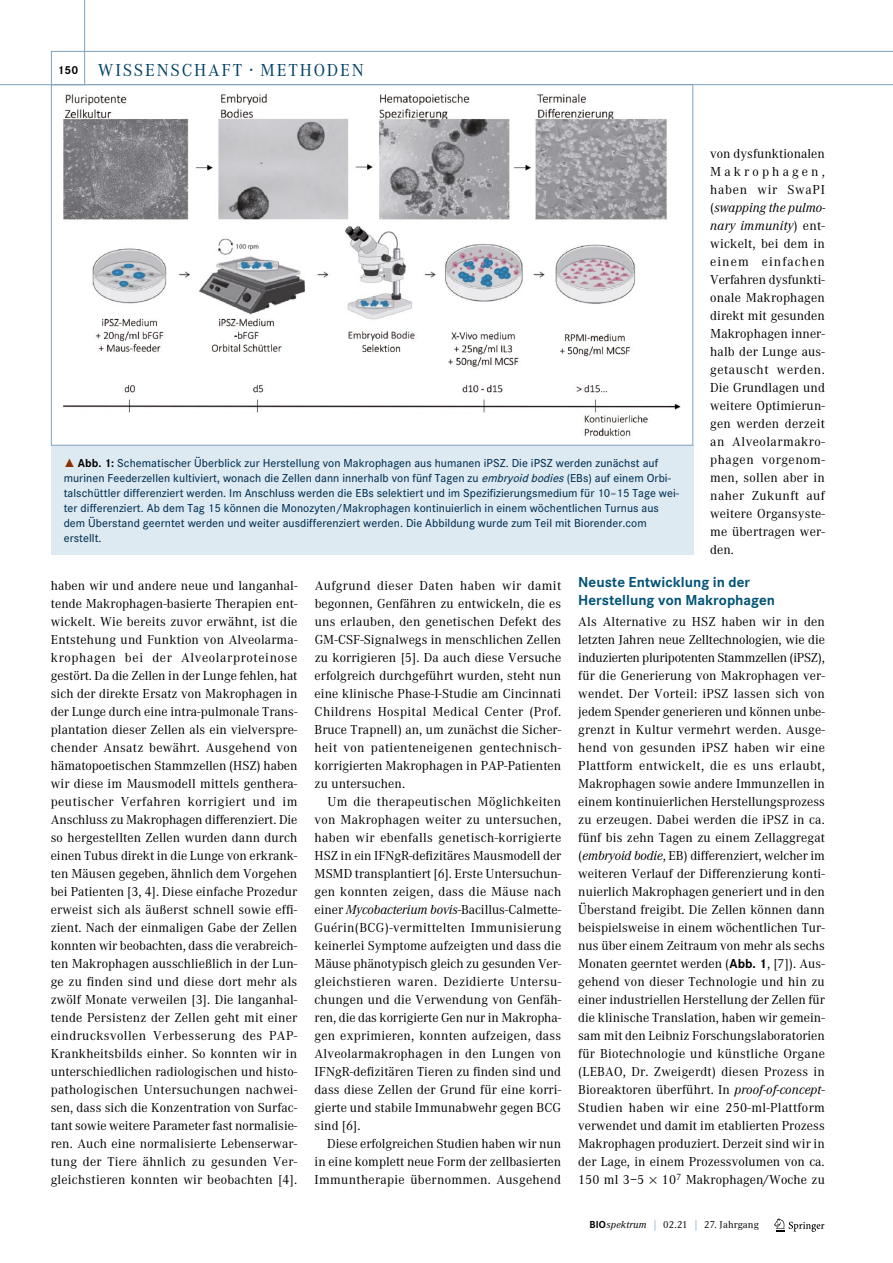
<style>
.page{position:relative;width:893px;height:1263px;background:#fff}
.page>*{position:absolute;margin:0;border:0;box-sizing:border-box;transform-origin:0 0}
.t1{font:18px "Corporate A";letter-spacing:.1em;color:#004064}
.t2{font:700 15px/18px "Corporate S";color:#005276}
.t3{font:13.5px/18px "Corporate A";letter-spacing:.005em;color:#000;text-align:justify}
.t4{font:500 12px/15px "Corporate S";letter-spacing:.005em;color:#002f53}
.t5{font:10.5px "Corporate A";letter-spacing:.015em;color:#000}
.s1{font-family:"Corporate S";font-weight:700;font-size:12px;color:#000}
.s2{font-style:italic}
.s3{font-family:"Corporate S";font-weight:700}
.s4{font-family:"The Sans Expert";font-weight:400;color:#8c3000}
.s5{font-weight:700;color:#000}
.s6{color:#628caa}
</style>
<div class="page">
<svg style="left:774px;top:1218px;width:50px;height:14px"></svg>
<div style="left:51px;top:446px;width:642px;height:109px;background:#deeaf1"></div>
<img style="left:63px;top:94px;width:618px;height:342px">
<svg style="left:0;top:0;width:893px;height:85px"></svg>
<h1 class="t1" style="left:58px;top:60px;width:308px"><span class="s1">150</span> WISSENSCHAFT · METHODEN</h1>
<p class="t3" style="left:710px;top:145px;width:117px">von dysfunktionalen Makrophagen, haben wir SwaPI (<span class="s2">swapping the pulmo&shy;nary immunity</span>) ent&shy;wickelt, bei dem in einem einfachen Verfahren dysfunkti&shy;onale Makrophagen direkt mit gesunden Makrophagen inner&shy;halb der Lunge aus&shy;getauscht werden.<br>Die Grundlagen und weitere Optimierun&shy;gen werden derzeit an Alveolarmakro&shy;phagen vorgenom&shy;men, sollen aber in naher Zukunft auf weitere Organsyste&shy;me übertragen wer&shy;den.</p>
<p class="t2" style="left:578px;top:574px;width:198px">Neuste Entwicklung in der<br>Herstellung von Makrophagen</p>
<p class="t3" style="left:578px;top:613px;width:248px">Als Alternative zu HSZ haben wir in den letzten Jahren neue Zelltechnologien, wie die induzierten pluripotenten Stammzellen (iPSZ), für die Generierung von Makrophagen ver&shy;wendet. Der Vorteil: iPSZ lassen sich von jedem Spender generieren und können unbe&shy;grenzt in Kultur vermehrt werden. Ausge&shy;hend von gesunden iPSZ haben wir eine Plattform entwickelt, die es uns erlaubt, Makrophagen sowie andere Immunzellen in einem kontinuierlichen Herstellungsprozess zu erzeugen. Dabei werden die iPSZ in ca. fünf bis zehn Tagen zu einem Zellaggregat (<span class="s2">embryoid bodie</span>, EB) differenziert, welcher im weiteren Verlauf der Differenzierung konti&shy;nuierlich Makrophagen generiert und in den Überstand freigibt. Die Zellen können dann beispielsweise in einem wöchentlichen Tur&shy;nus über einem Zeitraum von mehr als sechs Monaten geerntet werden (<span class="s3">Abb. 1</span>, [7]). Aus&shy;gehend von dieser Technologie und hin zu einer industriellen Herstellung der Zellen für die klinische Translation, haben wir gemein&shy;sam mit den Leibniz Forschungslaboratorien für Biotechnologie und künstliche Organe (LEBAO, Dr. Zweigerdt) diesen Prozess in Bioreaktoren überführt. In <span class="s2">proof-of-concept</span>-Studien haben wir eine 250-ml-Plattform verwendet und damit im etablierten Prozess Makrophagen produziert. Derzeit sind wir in der Lage, in einem Prozessvolumen von ca.<br>150 ml 3–5</p>
<p class="t4" style="left:64px;top:456px;width:617px"><span class="s4">˚</span> <span class="s5">Abb. 1:</span> Schematischer Überblick zur Herstellung von Makrophagen aus humanen iPSZ. Die iPSZ werden zunächst auf murinen Feederzellen kultiviert, wonach die Zellen dann innerhalb von fünf Tagen zu <span class="s2">embryoid bodies</span>(EBs) auf einem Orbi&shy;talschüttler differenziert werden. Im Anschluss werden die EBs selektiert und im Spezifizierungsmedium für 10–15 Tage wei&shy;ter differenziert. Ab dem Tag 15 können die Monozyten/Makrophagen kontinuierlich in einem wöchentlichen Turnus aus dem Überstand geerntet werden und weiter ausdifferenziert werden. Die Abbildung wurde zum Teil mit Biorender.com erstellt.</p>
<p class="t3" style="left:51px;top:577px;width:248px">haben wir und andere neue und langanhal&shy;tende Makrophagen-basierte Therapien ent&shy;wickelt. Wie bereits zuvor erwähnt, ist die Entstehung und Funktion von Alveolarma&shy;krophagen bei der Alveolarproteinose gestört. Da die Zellen in der Lunge fehlen, hat sich der direkte Ersatz von Makrophagen in der Lunge durch eine intra-pulmonale Trans&shy;plantation dieser Zellen als ein vielverspre&shy;chender Ansatz bewährt. Ausgehend von hämatopoetischen Stammzellen (HSZ) haben wir diese im Mausmodell mittels genthera&shy;peutischer Verfahren korrigiert und im Anschluss zu Makrophagen differenziert. Die so hergestellten Zellen wurden dann durch einen Tubus direkt in die Lunge von erkrank&shy;ten Mäusen gegeben, ähnlich dem Vorgehen bei Patienten [3, 4]. Diese einfache Prozedur erweist sich als äußerst schnell sowie effi&shy;zient. Nach der einmaligen Gabe der Zellen konnten wir beobachten, dass die verabreich&shy;ten Makrophagen ausschließlich in der Lun&shy;ge zu finden sind und diese dort mehr als zwölf Monate verweilen [3]. Die langanhal&shy;tende Persistenz der Zellen geht mit einer eindrucksvollen Verbesserung des PAP-Krankheitsbilds einher. So konnten wir in unterschiedlichen radiologischen und histo&shy;pathologischen Untersuchungen nachwei&shy;sen, dass sich die Konzentration von Surfac&shy;tant sowie weitere Parameter fast normalisie&shy;ren. Auch eine normalisierte Lebenserwar&shy;tung der Tiere ähnlich zu gesunden Ver&shy;gleichstieren konnten wir beobachten [4].</p>
<p class="t3" style="left:315px;top:577px;width:248px">Aufgrund dieser Daten haben wir damit begonnen, Genfähren zu entwickeln, die es uns erlauben, den genetischen Defekt des GM-CSF-Signalwegs in menschlichen Zellen zu korrigieren [5]. Da auch diese Versuche erfolgreich durchgeführt wurden, steht nun eine klinische Phase-I-Studie am Cincinnati Childrens Hospital Medical Center (Prof.<br>Bruce Trapnell) an, um zunächst die Sicher&shy;heit von patienteneigenen gentechnisch&shy;korrigierten Makrophagen in PAP-Patienten zu untersuchen.</p>
<p class="t3" style="left:315px;top:793px;width:248px;text-indent:13px">Um die therapeutischen Möglichkeiten von Makrophagen weiter zu untersuchen, haben wir ebenfalls genetisch-korrigierte HSZ in ein IFNgR-defizitäres Mausmodell der MSMD transplantiert [6]. Erste Untersuchun&shy;gen konnten zeigen, dass die Mäuse nach einer <span class="s2">Mycobacterium bovis</span>-Bacillus-Calmette-Guérin(BCG)-vermittelten Immunisierung keinerlei Symptome aufzeigten und dass die Mäuse phänotypisch gleich zu gesunden Ver&shy;gleichstieren waren. Dezidierte Untersu&shy;chungen und die Verwendung von Genfäh&shy;ren, die das korrigierte Gen nur in Makropha&shy;gen exprimieren, konnten aufzeigen, dass Alveolarmakrophagen in den Lungen von IFNgR-defizitären Tieren zu finden sind und dass diese Zellen der Grund für eine korri&shy;gierte und stabile Immunabwehr gegen BCG sind [6].</p>
<p class="t3" style="left:315px;top:1135px;width:248px;text-indent:13px">Diese erfolgreichen Studien haben wir nun in eine komplett neue Form der zellbasierten Immuntherapie übernommen. Ausgehend</p>
<p class="t3" style="left:662px;top:1171px;width:165px">10<sup>7</sup> Makrophagen/Woche zu</p>
<p class="t5" style="left:589px;top:1219px;width:171px"><span class="s3">BIO</span><span class="s2">spektrum</span> <span class="s6">|</span> 02.21 <span class="s6">|</span> 27. Jahrgang</p>
</div>
